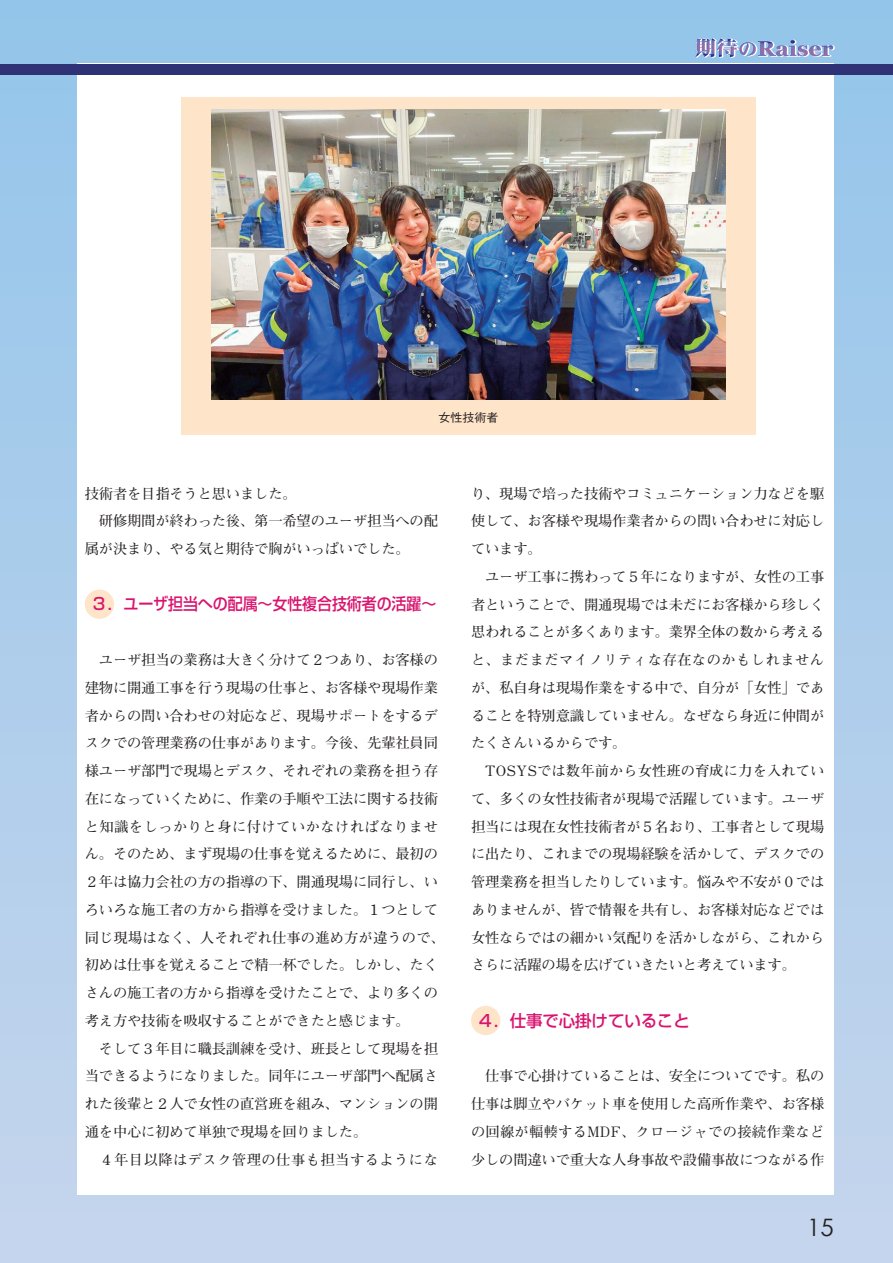
<style>
.page{position:relative;width:893px;height:1263px;background:#fff}
.page>*{position:absolute;margin:0;border:0;box-sizing:border-box;transform-origin:0 0}
.t1{font:24px "Century Gothic";color:#231f20}
.大見出し-1行{font:500 16.5px "Shin Go Pr 5";letter-spacing:-.01em;color:#d9136e}
.本文{font:700 14.25px/27.8px "Futo Min A101 Pr 5";letter-spacing:-.01em;color:#231f20;text-align:justify}
.本文-2{font:700 14.25px "Futo Min A101 Pr 5";letter-spacing:.035em;color:#231f20}
.t2{font:500 12px "Gothic BBB Pr 5";color:#231f20}
</style>
<div class="page">
<div style="left:0;top:0;width:893px;height:1263px;background:linear-gradient(to bottom,#93c4e9,#c6d5ed)"></div>
<svg style="left:0;top:0;width:1px;height:1263px"></svg>
<div style="left:77px;top:64px;width:756px;height:1131px;background:#fff"></div>
<div style="left:0;top:64px;width:893px;height:10px;background:#303276"></div>
<svg style="left:695px;top:38px;width:140px;height:20px;background:#9eb0d8"></svg>
<div style="left:85px;top:589px;width:29px;height:30px;background:#fee5ca;border-radius:50%"></div>
<div style="left:471px;top:1006px;width:29px;height:29px;background:#fee5ca;border-radius:50%"></div>
<div style="left:181px;top:98px;width:575px;height:337px;background:#fee5ca"></div>
<img style="left:211px;top:109px;width:515px;height:290px">
<p class="t2" style="left:439px;top:407px;width:61px">女性技術者</p>
<p class="本文" style="left:85px;top:478px;width:213px">技術者を目指そうと思いました。</p>
<p class="本文" style="left:85px;top:506px;width:355px">　研修期間が終わった後、第一希望のユーザ担当への配属が決まり、やる気と期待で胸がいっぱいでした。</p>
<p class="大見出し-1行" style="left:91px;top:591px;width:347px">３．ユーザ担当への配属～女性複合技術者の活躍～</p>
<p class="本文" style="left:85px;top:645px;width:362px;text-align:left">　ユーザ担当の業務は大きく分けて２つあり、お客様の建物に開通工事を行う現場の仕事と、お客様や現場作業者からの問い合わせの対応など、現場サポートをするデスクでの管理業務の仕事があります。今後、先輩社員同様ユーザ部門で現場とデスク、それぞれの業務を担う存在になっていくために、作業の手順や工法に関する技術と知識をしっかりと身に付けていかなければなりません。そのため、まず現場の仕事を覚えるために、最初の<br>２年は協力会社の方の指導の下、開通現場に同行し、いろいろな施工者の方から指導を受けました。１つとして同じ現場はなく、人それぞれ仕事の進め方が違うので、初めは仕事を覚えることで精一杯でした。しかし、たくさんの施工者の方から指導を受けたことで、より多くの考え方や技術を吸収することができたと感じます。</p>
<p class="本文" style="left:85px;top:1033px;width:355px">　そして３年目に職長訓練を受け、班長として現場を担当できるようになりました。同年にユーザ部門へ配属された後輩と２人で女性の直営班を組み、マンションの開通を中心に初めて単独で現場を回りました。</p>
<p class="本文-2" style="left:85px;top:1148px;width:355px">　４年目以降はデスク管理の仕事も担当するようにな</p>
<p class="本文" style="left:471px;top:478px;width:355px">り、現場で培った技術やコミュニケーション力などを駆使して、お客様や現場作業者からの問い合わせに対応しています。</p>
<p class="本文" style="left:471px;top:561px;width:355px">　ユーザ工事に携わって５年になりますが、女性の工事者ということで、開通現場では未だにお客様から珍しく思われることが多くあります。業界全体の数から考えると、まだまだマイノリティな存在なのかもしれませんが、私自身は現場作業をする中で、自分が「女性」であることを特別意識していません。なぜなら身近に仲間がたくさんいるからです。</p>
<p class="本文" style="left:471px;top:756px;width:355px">　TOSYSでは数年前から女性班の育成に力を入れていて、多くの女性技術者が現場で活躍しています。ユーザ担当には現在女性技術者が５名おり、工事者として現場に出たり、これまでの現場経験を活かして、デスクでの管理業務を担当したりしています。悩みや不安が０ではありませんが、皆で情報を共有し、お客様対応などでは女性ならではの細かい気配りを活かしながら、これからさらに活躍の場を広げていきたいと考えています。</p>
<p class="大見出し-1行" style="left:477px;top:1007px;width:214px">４．仕事で心掛けていること</p>
<p class="本文" style="left:471px;top:1061px;width:355px">　仕事で心掛けていることは、安全についてです。私の仕事は脚立やバケット車を使用した高所作業や、お客様の回線が輻輳するMDF、クロージャでの接続作業など少しの間違いで重大な人身事故や設備事故につながる作</p>
<h1 class="t1" style="left:807px;top:1210px;width:28px">15</h1>
</div>
